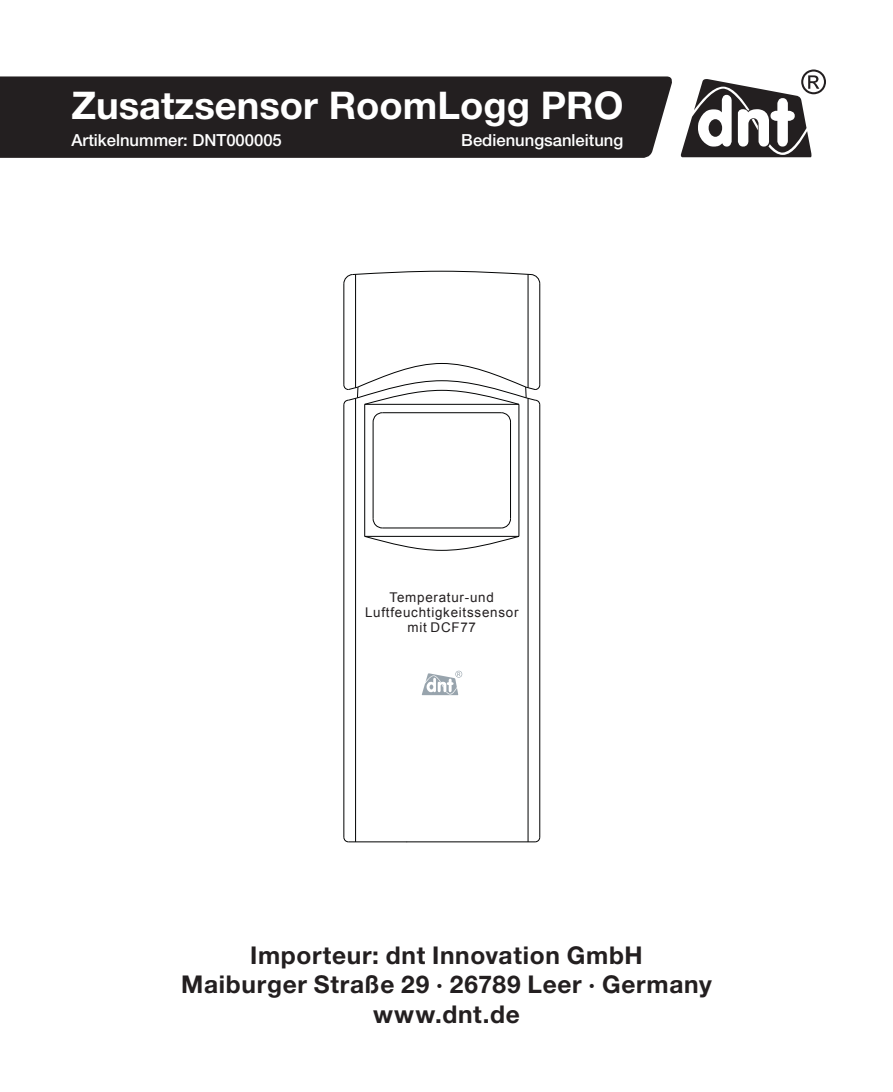
<style>
.page{position:relative;width:893px;height:1092px;background:#fff}
.page>*{position:absolute;margin:0;border:0;box-sizing:border-box;transform-origin:0 0}
.t1{font:700 38.15px "Helvetica Neue LT";color:#fff}
.t2{font:700 24.5px/29.4px "Helvetica Neue LT";letter-spacing:.03em;color:#231f20;text-align:center}
.t3{font:500 16.8px "Helvetica Neue LT";color:#fff}
.t4{font:13.3px/15px "Arial";letter-spacing:.055em;color:#231f20;text-align:center}
</style>
<div class="page">
<hr style="left:539px;top:405px;width:1px;height:432px;background:#010202">
<hr style="left:343px;top:405px;width:1px;height:432px;background:#010202">
<hr style="left:348px;top:841px;width:187px;height:1px;background:#010202">
<hr style="left:364px;top:404px;width:1px;height:132px;background:#010202">
<hr style="left:518px;top:404px;width:1px;height:132px;background:#010202">
<hr style="left:372px;top:422px;width:2px;height:96px;background:#010202">
<hr style="left:382px;top:412px;width:119px;height:1px;background:#010202">
<hr style="left:510px;top:422px;width:1px;height:96px;background:#010202">
<hr style="left:382px;top:527px;width:119px;height:1px;background:#010202">
<svg style="left:372px;top:412px;width:11px;height:10px"></svg>
<svg style="left:501px;top:412px;width:10px;height:10px"></svg>
<svg style="left:501px;top:518px;width:10px;height:10px"></svg>
<svg style="left:372px;top:518px;width:11px;height:10px"></svg>
<hr style="left:343px;top:284px;width:1px;height:101px;background:#010202">
<hr style="left:539px;top:284px;width:1px;height:101px;background:#010202">
<svg style="left:343px;top:836px;width:6px;height:6px"></svg>
<svg style="left:534px;top:836px;width:6px;height:6px"></svg>
<svg style="left:364px;top:535px;width:156px;height:16px"></svg>
<svg style="left:343px;top:363px;width:197px;height:42px"></svg>
<svg style="left:343px;top:270px;width:197px;height:14px"></svg>
<hr style="left:355px;top:274px;width:1px;height:113px;background:#010202">
<hr style="left:527px;top:274px;width:2px;height:113px;background:#010202">
<hr style="left:355px;top:398px;width:1px;height:443px;background:#010202">
<hr style="left:527px;top:398px;width:2px;height:443px;background:#010202">
<svg style="left:422px;top:670px;width:40px;height:25px"></svg>
<div style="left:0;top:76px;width:672px;height:82px;background:#231f20"></div>
<svg style="left:680px;top:69px;width:146px;height:88px"></svg>
<h1 class="t1" style="left:71px;top:82px;width:553px">Zusatzsensor RoomLogg PRO</h1>
<p class="t3" style="left:71px;top:130px;width:212px">Artikelnummer: DNT000005</p>
<p class="t3" style="left:461px;top:130px;width:164px">Bedienungsanleitung</p>
<p class="t4" style="left:365px;top:590px;width:155px">Temperatur-und<br>Luftfeuchtigkeitssensor mit DCF77</p>
<p class="t2" style="left:181px;top:939px;width:532px">Importeur: dnt Innovation GmbH<br>Maiburger Straße 29 · 26789 Leer · Germany www.dnt.de</p>
</div>
